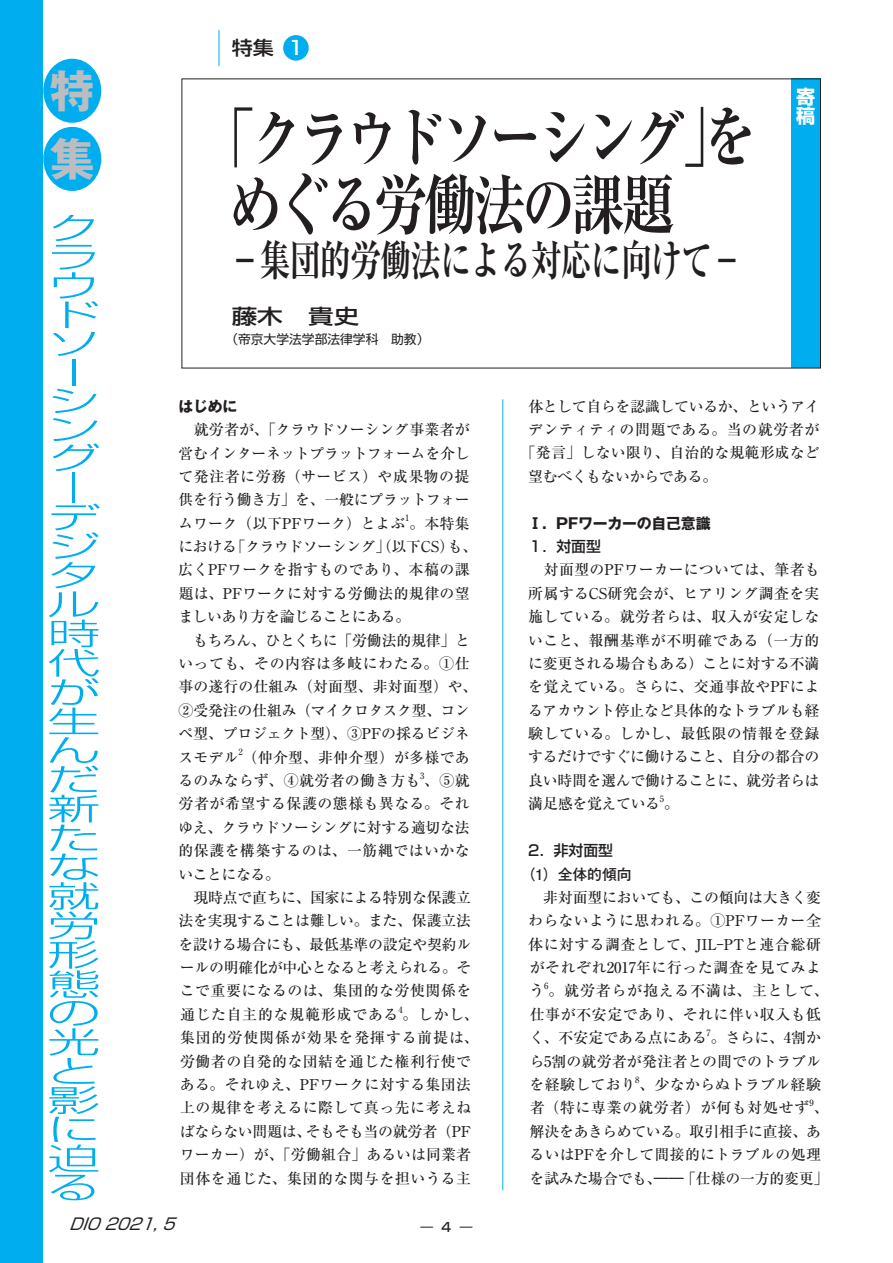
<style>
.page{position:relative;width:893px;height:1263px;background:#fff}
.page>*{position:absolute;margin:0;border:0;box-sizing:border-box;transform-origin:0 0}
.t1{font:700 65.85px/66.9px "Ryumin Pro";letter-spacing:-.095em;color:#231f20;scale:.81 1}
.t2{font:700 44.85px "Gothic MB101 Pro";color:#bcbdc0}
.t3{font:700 42.45px "Ryumin Pro";letter-spacing:-.03em;color:#231f20;scale:.73 1}
.t4{font:300 30.15px/29.1px "Shin Go Pro";color:#00aeef;scale:1.78 1}
.t5{font:500 20.4px "Shin Go Pro";color:#231f20;scale:1.25 1}
.t6{font:500 19.2px "Shin Go Pro";color:#231f20;scale:1.1 1}
.t7{font:700 19.2px/19.2px "Shin Go Pro";color:#fff}
.t8{font:italic 15.9px "Shin Go Pro";color:#231f20}
.t9{font:500 14.85px/23.4px "Ryumin Pro";letter-spacing:.005em;color:#231f20}
.t10{font:500 14.85px/23.4px "Ryumin Pro";letter-spacing:.03em;color:#231f20}
.t11{font:500 14.85px/23.4px "Ryumin Pro";letter-spacing:.025em;color:#231f20}
.t12{font:500 14.85px "Ryumin Pro";letter-spacing:-.02em;color:#231f20}
.t13{font:500 14.85px "Ryumin Pro";letter-spacing:.035em;color:#231f20}
.t14{font:500 14.85px "Ryumin Pro";letter-spacing:.05em;color:#231f20}
.t15{font:700 14.85px "Gothic MB101 Pro";letter-spacing:-.015em;color:#231f20}
.t16{font:500 14.85px "Ryumin Pro";letter-spacing:-.025em;color:#231f20}
.t17{font:500 14.85px "Shin Go Pro";letter-spacing:-.005em;color:#231f20}
.t18{font:700 14.85px "Futo Go B101 Pro";letter-spacing:-.01em;color:#231f20}
.t19{font:12.75px "Shin Go Pro";color:#231f20}
.t20{font:500 12.75px "Shin Go Pro";color:#231f20}
.t21{font:500 8.7px "Ryumin Pro";color:#231f20}
.s1{color:#fff}
</style>
<div class="page">
<hr style="left:502px;top:399px;width:1px;height:791px;background:#00aeef">
<div style="left:791px;top:79px;width:30px;height:289px;background:#00aeef"></div>
<div style="left:0;top:0;width:43px;height:1263px;background:#00aeef"></div>
<div style="left:43px;top:59px;width:58px;height:64px;background:#00aeef;border-radius:50%"></div>
<div style="left:43px;top:127px;width:58px;height:64px;background:#00aeef;border-radius:50%"></div>
<div style="left:283px;top:35px;width:26px;height:26px;background:#00aeef;border-radius:50%"></div>
<hr style="left:219px;top:30px;width:1px;height:36px;background:#00aeef">
<h2 class="t2" style="left:50px;top:53px;width:46px">特</h2>
<h2 class="t2" style="left:50px;top:122px;width:46px">集</h2>
<h3 class="t4" style="left:47px;top:210px;width:31px">クラウドソーシング―デジタル時代が生んだ新たな就労形態の光と影に迫る</h3>
<p class="t6" style="left:232px;top:32px;width:67px">特集 <span class="s1">1</span></p>
<h1 class="t1" style="left:229px;top:100px;width:654px;text-indent:-27px">「クラウドソーシング」をめぐる労働法の課題</h1>
<h3 class="t3" style="left:230px;top:226px;width:704px">−集団的労働法による対応に向けて−</h3>
<h3 class="t5" style="left:232px;top:300px;width:104px">藤木　貴史</h3>
<p class="t19" style="left:225px;top:329px;width:206px">（帝京大学法学部法律学科　助教）</p>
<p class="t7" style="left:796px;top:85px;width:20px">寄稿</p>
<p class="t15" style="left:178px;top:394px;width:60px">はじめに</p>
<p class="t9" style="left:178px;top:417px;width:293px;text-align:justify">　就労者が、「クラウドソーシング事業者が営むインターネットプラットフォームを介して発注者に労務（サービス）や成果物の提供を行う働き方」を、一般にプラットフォームワーク（以下PFワーク）とよぶ。本特集</p>
<p class="t21" style="left:405px;top:511px;width:6px">1</p>
<p class="t9" style="left:178px;top:534px;width:300px">における「クラウドソーシング」（以下CS）も、広くPFワークを指すものであり、本稿の課題は、PFワークに対する労働法的規律の望ましいあり方を論じることにある。<br>　もちろん、ひとくちに「労働法的規律」といっても、その内容は多岐にわたる。①仕事の遂行の仕組み（対面型、非対面型）や、<br>②受発注の仕組み（マイクロタスク型、コンペ型、プロジェクト型）、③PFの採るビジネスモデル（仲介型、非仲介型）が多様であ</p>
<p class="t21" style="left:238px;top:745px;width:6px">2</p>
<p class="t9" style="left:178px;top:768px;width:293px">るのみならず、④就労者の働き方も、⑤就</p>
<p class="t21" style="left:420px;top:768px;width:6px">3</p>
<p class="t9" style="left:178px;top:791px;width:302px">労者が希望する保護の態様も異なる。それゆえ、クラウドソーシングに対する適切な法的保護を構築するのは、一筋縄ではいかないことになる。<br>　現時点で直ちに、国家による特別な保護立法を実現することは難しい。また、保護立法を設ける場合にも、最低基準の設定や契約ルールの明確化が中心となると考えられる。そこで重要になるのは、集団的な労使関係を通じた自主的な規範形成である。しかし、</p>
<p class="t21" style="left:398px;top:1002px;width:6px">4</p>
<p class="t10" style="left:180px;top:1025px;width:300px">集団的労使関係が効果を発揮する前提は、労働者の自発的な団結を通じた権利行使である。それゆえ、PFワークに対する集団法上の規律を考えるに際して真っ先に考えねばならない問題は、そもそも当の就労者（PFワーカー）が、「労働組合」あるいは同業者団体を通じた、集団的な関与を担いうる主</p>
<p class="t12" style="left:528px;top:394px;width:293px">体として自らを認識しているか、というアイ</p>
<p class="t13" style="left:528px;top:418px;width:293px">デンティティの問題である。当の就労者が</p>
<p class="t9" style="left:521px;top:440px;width:300px">「発言」しない限り、自治的な規範形成など</p>
<p class="t16" style="left:528px;top:465px;width:190px">望むべくもないからである。</p>
<p class="t15" style="left:528px;top:511px;width:184px">Ⅰ．PFワーカーの自己意識</p>
<p class="t17" style="left:528px;top:534px;width:75px">１．対面型</p>
<p class="t9" style="left:528px;top:557px;width:293px;text-align:justify">　対面型のPFワーカーについては、筆者も所属するCS研究会が、ヒアリング調査を実施している。就労者らは、収入が安定しないこと、報酬基準が不明確である（一方的に変更される場合もある）ことに対する不満を覚えている。さらに、交通事故やPFによるアカウント停止など具体的なトラブルも経験している。しかし、最低限の情報を登録するだけですぐに働けること、自分の都合の良い時間を選んで働けることに、就労者らは満足感を覚えている。</p>
<p class="t21" style="left:660px;top:792px;width:6px">5</p>
<p class="t17" style="left:528px;top:838px;width:86px">2．非対面型</p>
<p class="t18" style="left:521px;top:862px;width:113px">（1）全体的傾向</p>
<p class="t10" style="left:528px;top:884px;width:302px">　非対面型においても、この傾向は大きく変わらないように思われる。①PFワーカー全体に対する調査として、JIL-PTと連合総研がそれぞれ2017年に行った調査を見てみよう。就労者らが抱える不満は、主として、</p>
<p class="t21" style="left:544px;top:979px;width:6px">6</p>
<p class="t11" style="left:529px;top:1001px;width:293px">仕事が不安定であり、それに伴い収入も低く、不安定である点にある。さらに、4割か</p>
<p class="t21" style="left:707px;top:1026px;width:6px">7</p>
<p class="t9" style="left:529px;top:1048px;width:293px">ら5割の就労者が発注者との間でのトラブルを経験しており、少なからぬトラブル経験</p>
<p class="t21" style="left:635px;top:1073px;width:6px">8</p>
<p class="t14" style="left:530px;top:1096px;width:300px">者（特に専業の就労者）が何も対処せず、</p>
<p class="t21" style="left:809px;top:1096px;width:6px">9</p>
<p class="t9" style="left:530px;top:1118px;width:300px">解決をあきらめている。取引相手に直接、あるいはPFを介して間接的にトラブルの処理を試みた場合でも、――「仕様の一方的変更」</p>
<p class="t8" style="left:69px;top:1210px;width:115px">DIO2021,5</p>
<p class="t20" style="left:420px;top:1216px;width:54px">― 4 ―</p>
</div>
